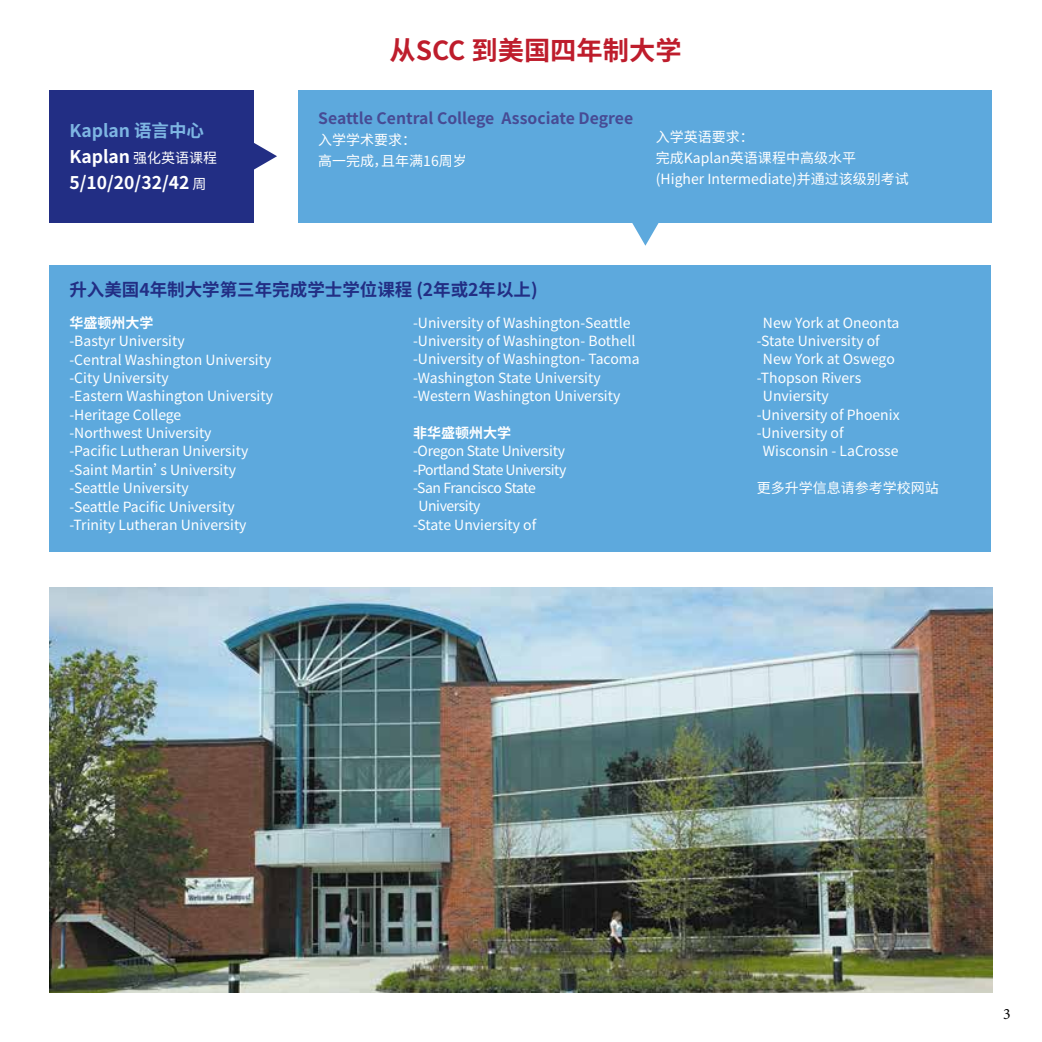
<style>
.page{position:relative;width:1042px;height:1042px;background:#fff}
.page>*{position:absolute;margin:0;border:0;box-sizing:border-box;transform-origin:0 0}
.t1{font:700 26.25px "Noto Sans Hans";color:#be1d2c}
.t2{font:700 17.5px/26.2px "Noto Sans Hans";color:#fff}
.t3{font:700 17.5px "Noto Sans Hans";color:#222e84}
.t4{font:700 15.75px "Noto Sans Hans";color:#474b94}
.t5{font:15.75px "Minion Pro";color:#000}
.t6{font:14px/18.4px "Noto Sans Hans";color:#fff}
.t7{font:14px "Noto Sans Hans";letter-spacing:-.04em;color:#fff}
.t8{font:14px "Noto Sans Hans";letter-spacing:-.02em;color:#fff}
.t9{font:700 14px "Noto Sans Hans";color:#fff}
.t10{font:14px "Noto Sans Hans";letter-spacing:-.03em;color:#fff}
.s1{color:#7eb6e3}
.s2{font-weight:400;font-size:14px}
</style>
<div class="page">
<img style="left:50px;top:588px;width:942px;height:404px">
<div style="left:50px;top:90px;width:204px;height:133px;background:#222e84"></div>
<div style="left:298px;top:90px;width:694px;height:133px;background:#5da9dd"></div>
<svg style="left:632px;top:223px;width:27px;height:23px"></svg>
<svg style="left:254px;top:143px;width:23px;height:27px"></svg>
<div style="left:50px;top:265px;width:940px;height:287px;background:#5da9dd"></div>
<p class="t2" style="left:69px;top:118px;width:149px"><span class="s1">Kaplan 语言中心<br></span>Kaplan <span class="s2">强化英语课程<br></span>5/10/20/32/42 <span class="s2">周</span></p>
<h1 class="t1" style="left:389px;top:36px;width:294px">从SCC 到美国四年制大学</h1>
<p class="t4" style="left:318px;top:109px;width:316px">Seattle Central College Associate Degree</p>
<p class="t6" style="left:318px;top:129px;width:150px;line-height:21px">入学学术要求：<br>高一完成，且年满16周岁</p>
<p class="t6" style="left:656px;top:126px;width:254px;line-height:21px">入学英语要求：<br>完成Kaplan英语课程中高级水平<br>(Higher Intermediate)并通过该级别考试</p>
<p class="t3" style="left:69px;top:280px;width:470px">升入美国4年制大学第三年完成学士学位课程 (2年或2年以上)</p>
<p class="t9" style="left:69px;top:315px;width:85px">华盛顿州大学</p>
<p class="t6" style="left:69px;top:332px;width:205px">-Bastyr University<br>-Central Washington University -City University<br>-Eastern Washington University -Heritage College<br>-Northwest University<br>-Pacific Lutheran University -Saint Martin’s University -Seattle University<br>-Seattle Pacific University -Trinity Lutheran University</p>
<p class="t6" style="left:413px;top:314px;width:228px">-University of Washington-Seattle -University of Washington- Bothell -University of Washington- Tacoma -Washington State University -Western Washington University</p>
<p class="t9" style="left:413px;top:425px;width:100px">非华盛顿州大学</p>
<p class="t8" style="left:413px;top:443px;width:153px">-Oregon State University</p>
<p class="t7" style="left:413px;top:462px;width:155px">-Portland State University</p>
<p class="t7" style="left:413px;top:480px;width:124px">-San Francisco State</p>
<p class="t10" style="left:418px;top:498px;width:64px">University</p>
<p class="t6" style="left:413px;top:516px;width:125px">-State Unviersity of</p>
<p class="t6" style="left:763px;top:314px;width:138px">New York at Oneonta</p>
<p class="t6" style="left:756px;top:332px;width:125px">-State University of</p>
<p class="t6" style="left:763px;top:350px;width:133px">New York at Oswego</p>
<p class="t6" style="left:756px;top:369px;width:106px">-Thopson Rivers</p>
<p class="t6" style="left:763px;top:387px;width:67px">Unviersity</p>
<p class="t6" style="left:756px;top:405px;width:144px">-University of Phoenix</p>
<p class="t6" style="left:756px;top:424px;width:88px">-University of</p>
<p class="t6" style="left:763px;top:442px;width:137px">Wisconsin - LaCrosse</p>
<p class="t6" style="left:756px;top:479px;width:183px">更多升学信息请参考学校网站</p>
<p class="t5" style="left:1003px;top:1003px;width:9px">3</p>
</div>
